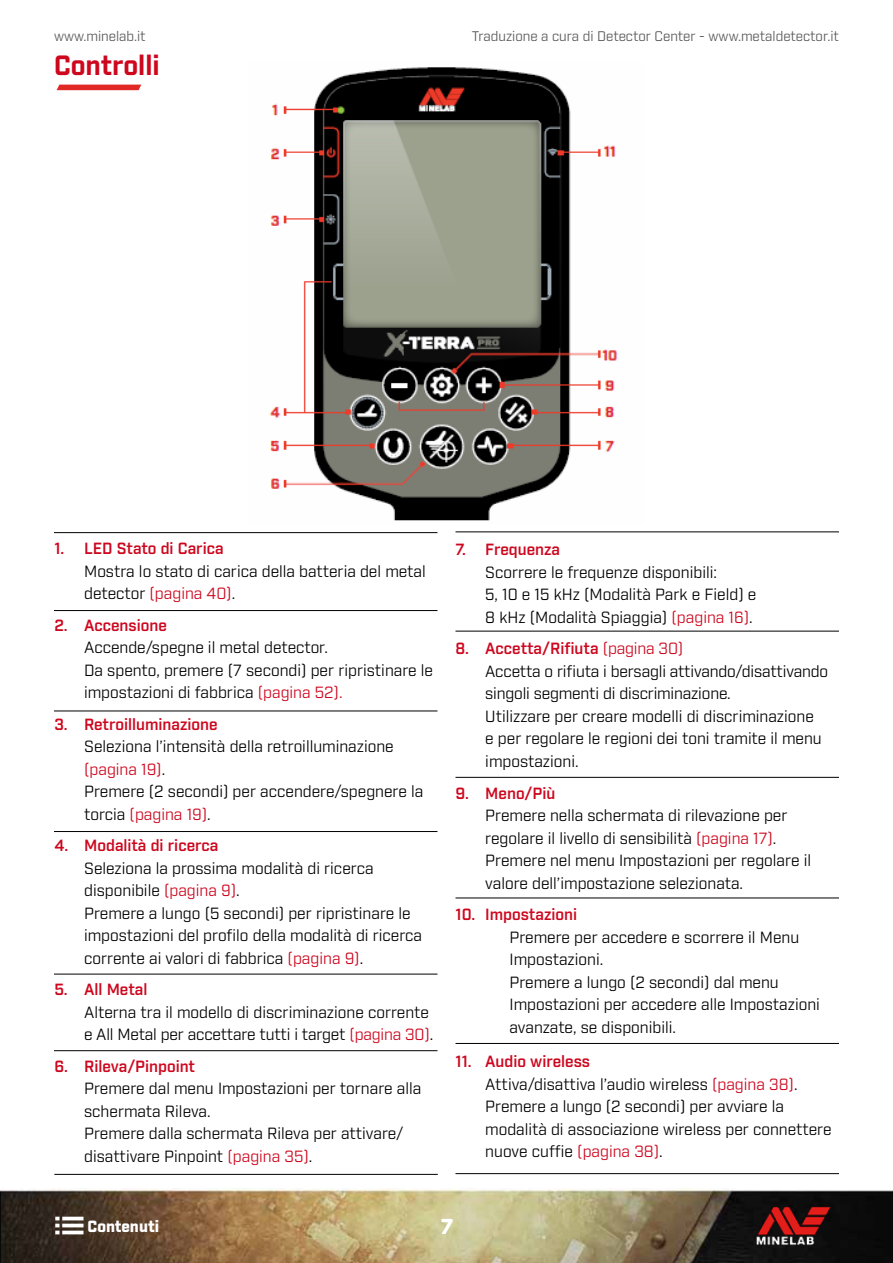
<style>
.page{position:relative;width:893px;height:1263px;background:#fff}
.page>*{position:absolute;margin:0;border:0;box-sizing:border-box;transform-origin:0 0}
.t1{font:700 27px "Industry";color:#cd071e}
.t2{font:900 21px "Industry";color:#fff}
.t3{font:15.75px/22.5px "Industry";color:#000}
.t4{font:600 15.75px "Industry";color:#cd071e}
.t5{font:900 15.75px "Industry";color:#fff}
.t6{font:13.5px "Industry";color:#58585a}
.s1{color:#cd071e}
.s2{font-weight:600;color:#cd071e}
</style>
<div class="page">
<img style="left:0;top:1188px;width:893px;height:75px">
<img style="left:748px;top:1199px;width:91px;height:54px">
<hr style="left:62px;top:1217px;width:22px;height:3px;background:#fff">
<hr style="left:62px;top:1224px;width:22px;height:3px;background:#fff">
<svg style="left:62px;top:1230px;width:22px;height:4px"></svg>
<svg style="left:55px;top:1217px;width:5px;height:17px"></svg>
<img style="left:56px;top:84px;width:86px;height:6px">
<hr style="left:54px;top:532px;width:383px;height:1px;background:#000">
<hr style="left:54px;top:610px;width:383px;height:1px;background:#000">
<hr style="left:54px;top:711px;width:383px;height:1px;background:#000">
<hr style="left:54px;top:831px;width:383px;height:1px;background:#000">
<img style="left:269px;top:67px;width:349px;height:454px">
<hr style="left:54px;top:974px;width:383px;height:1px;background:#000">
<hr style="left:54px;top:1050px;width:383px;height:1px;background:#000">
<hr style="left:54px;top:1174px;width:384px;height:1px;background:#000">
<hr style="left:455px;top:531px;width:384px;height:1px;background:#000">
<hr style="left:455px;top:631px;width:384px;height:1px;background:#000">
<hr style="left:455px;top:777px;width:384px;height:1px;background:#000">
<hr style="left:455px;top:897px;width:384px;height:1px;background:#000">
<hr style="left:455px;top:1043px;width:384px;height:1px;background:#000">
<hr style="left:455px;top:1173px;width:384px;height:1px;background:#000">
<p class="t6" style="left:54px;top:28px;width:93px">www.minelab.it</p>
<h1 class="t1" style="left:54px;top:49px;width:107px">Controlli</h1>
<p class="t6" style="left:472px;top:28px;width:369px">Traduzione a cura di Detector Center - www.metaldetector.it</p>
<p class="t4" style="left:54px;top:539px;width:171px">1. LED Stato di Carica</p>
<p class="t3" style="left:84px;top:560px;width:343px">Mostra lo stato di carica della batteria del metal detector <span class="s1">(pagina 40)</span>.</p>
<p class="t4" style="left:54px;top:615px;width:114px">2. Accensione</p>
<p class="t3" style="left:84px;top:637px;width:350px">Accende/spegne il metal detector.<br>Da spento, premere (7 secondi) per ripristinare le impostazioni di fabbrica <span class="s1">(pagina 52).</span></p>
<p class="t4" style="left:54px;top:715px;width:165px">3. Retroilluminazione</p>
<p class="t3" style="left:84px;top:736px;width:341px">Seleziona l’intensità della retroilluminazione <span class="s1">(pagina 19)</span>.<br>Premere (2 secondi) per accendere/spegnere la torcia <span class="s1">(pagina 19)</span>.</p>
<p class="t4" style="left:54px;top:836px;width:166px">4. Modalità di ricerca</p>
<p class="t3" style="left:84px;top:857px;width:339px">Seleziona la prossima modalità di ricerca disponibile <span class="s1">(pagina 9)</span>.<br>Premere a lungo (5 secondi) per ripristinare le impostazioni del profilo della modalità di ricerca corrente ai valori di fabbrica <span class="s1">(pagina 9)</span>.</p>
<p class="t4" style="left:54px;top:980px;width:95px">5. All Metal</p>
<p class="t3" style="left:84px;top:1001px;width:351px">Alterna tra il modello di discriminazione corrente e All Metal per accettare tutti i target <span class="s1">(pagina 30)</span>.</p>
<p class="t4" style="left:54px;top:1057px;width:142px">6. Rileva/Pinpoint</p>
<p class="t3" style="left:84px;top:1078px;width:339px">Premere dal menu Impostazioni per tornare alla schermata Rileva.<br>Premere dalla schermata Rileva per attivare/ disattivare Pinpoint <span class="s1">(pagina 35)</span>.</p>
<p class="t4" style="left:455px;top:540px;width:106px">7. Frequenza</p>
<p class="t3" style="left:485px;top:561px;width:273px">Scorrere le frequenze disponibili:<br>5, 10 e 15 kHz (Modalità Park e Field) e<br>8 kHz (Modalità Spiaggia) <span class="s1">(pagina 16)</span>.</p>
<p class="t3" style="left:485px;top:638px;width:344px;text-indent:-30px"><span class="s2">8. Accetta/Rifiuta</span> <span class="s1">(pagina 30)<br></span>Accetta o rifiuta i bersagli attivando/disattivando singoli segmenti di discriminazione.<br>Utilizzare per creare modelli di discriminazione<br>e per regolare le regioni dei toni tramite il menu impostazioni.</p>
<p class="t4" style="left:455px;top:783px;width:101px">9. Meno/Più</p>
<p class="t3" style="left:485px;top:804px;width:327px">Premere nella schermata di rilevazione per regolare il livello di sensibilità <span class="s1">(pagina 17)</span>.<br>Premere nel menu Impostazioni per regolare il valore dell’impostazione selezionata.</p>
<p class="t4" style="left:455px;top:905px;width:123px">10. Impostazioni</p>
<p class="t3" style="left:509px;top:926px;width:312px">Premere per accedere e scorrere il Menu<br>Impostazioni.<br>Premere a lungo (2 secondi) dal menu<br>Impostazioni per accedere alle Impostazioni avanzate, se disponibili.</p>
<p class="t3" style="left:485px;top:1050px;width:348px;text-indent:-30px"><span class="s2">11. Audio wireless<br></span>Attiva/disattiva l’audio wireless <span class="s1">(pagina 38)</span>.<br>Premere a lungo (2 secondi) per avviare la modalità di associazione wireless per connettere nuove cuffie <span class="s1">(pagina 38)</span>.</p>
<p class="t5" style="left:88px;top:1217px;width:73px">Contenuti</p>
<h2 class="t2" style="left:441px;top:1214px;width:14px">7</h2>
</div>
